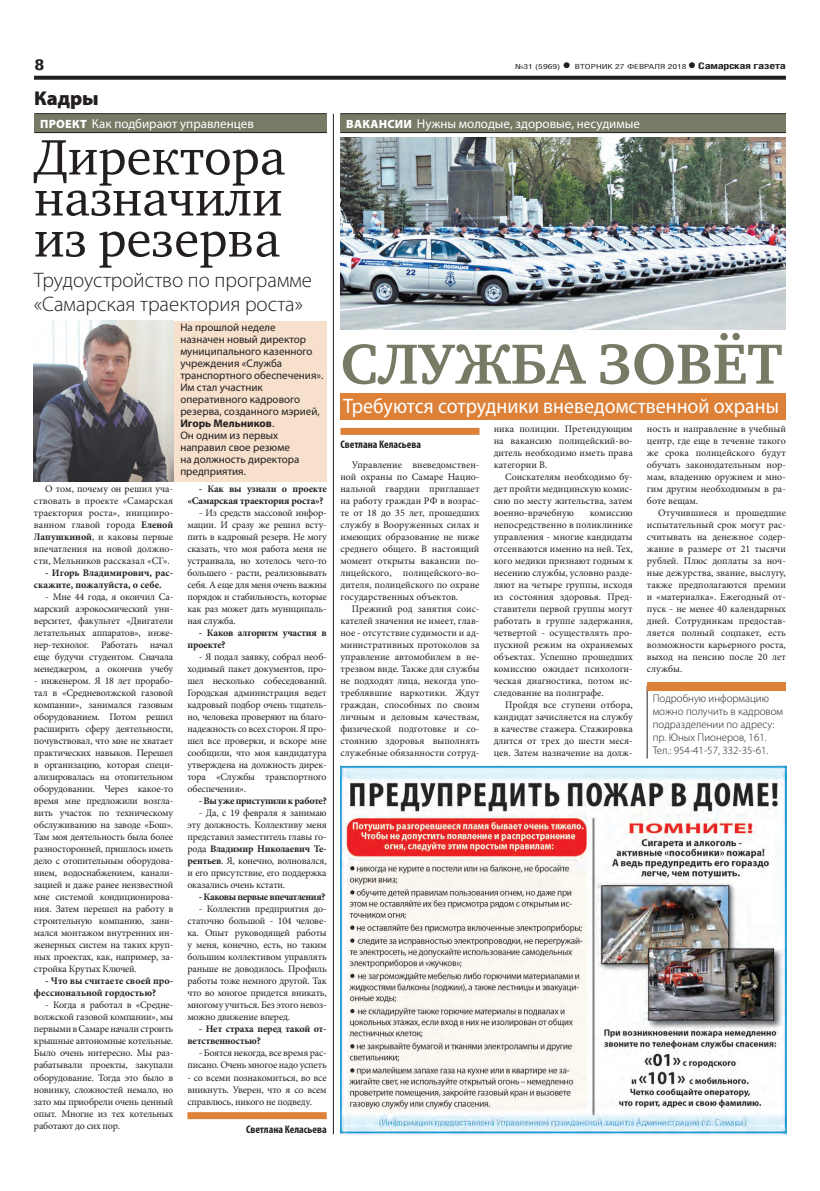
<style>
.page{position:relative;width:820px;height:1191px;background:#fff}
.page>*{position:absolute;margin:0;border:0;box-sizing:border-box;transform-origin:0 0}
.t1{font:700 58px "Charter C";color:#777a65}
.t2{font:51px/41px "Charter C";color:#231f20;text-align:justify}
.t3{font:300 21px/24px "Myriad Pro";color:#231f20}
.t4{font:21px "Myriad Pro";color:#fff;scale:.95 1}
.t5{font:900 20px "Myriad Pro";color:#231f20}
.t6{font:700 15px "Helios Cond";color:#231f20;scale:1.4 1}
.t7{font:13px "Myriad Pro";color:#fff}
.t8{font:11px/12px "Myriad Pro";color:#231f20}
.t9{font:300 11px/13px "Myriad Pro";color:#231f20}
.t10{font:700 condensed 11px "Myriad Pro";color:#231f20}
.t11{font:10px/12px "Minion Pro";letter-spacing:-.01em;color:#231f20;text-align:justify}
.t12{font:700 10px/12px "Minion Pro";letter-spacing:-.01em;color:#231f20}
.t13{font:700 10px "Minion Pro";letter-spacing:-.045em;color:#231f20}
.t14{font:700 9px "Helios Cond";letter-spacing:-.02em;color:#231f20;scale:1.4 1}
.t15{font:7px "Helios Cond";color:#231f20;scale:1.4 1}
.s1{font-weight:700;font-size:16px}
.s2{font-size:16px}
.s3{font-weight:900;font-size:12px}
.s4{font-weight:700}
</style>
<div class="page">
<svg style="left:34px;top:76px;width:751px;height:4px;background:#322f2f"></svg>
<div style="left:34px;top:321px;width:292px;height:160px;background:#f7e0cc"></div>
<div style="left:34px;top:114px;width:292px;height:19px;background:#777a65"></div>
<hr style="left:34px;top:113px;width:292px;height:1px;background:#231f20">
<hr style="left:34px;top:132px;width:292px;height:1px;background:#231f20">
<div style="left:340px;top:114px;width:445px;height:19px;background:#777a65"></div>
<hr style="left:340px;top:113px;width:445px;height:1px;background:#231f20">
<hr style="left:340px;top:132px;width:445px;height:1px;background:#231f20">
<img style="left:340px;top:766px;width:445px;height:368px">
<div style="left:340px;top:428px;width:139px;height:7px;background:#de8138"></div>
<div style="left:187px;top:1112px;width:139px;height:7px;background:#de8138"></div>
<div style="left:340px;top:393px;width:445px;height:27px;background:#de8138"></div>
<hr style="left:333px;top:114px;width:1px;height:1020px;background:#231f20">
<svg style="left:646px;top:691px;width:2px;height:68px"></svg>
<div style="left:646px;top:682px;width:139px;height:9px;background:#de8138"></div>
<img style="left:340px;top:137px;width:445px;height:192px">
<img style="left:34px;top:321px;width:139px;height:160px">
<h3 class="t6" style="left:34px;top:55px;width:9px">8</h3>
<p class="t15" style="left:515px;top:63px;width:124px">№31 (5969) <span class="s1">•</span> вторник 27 февраля 2018</p>
<p class="t14" style="left:687px;top:61px;width:72px"><span class="s2">•</span> Самарская газета</p>
<h3 class="t5" style="left:34px;top:87px;width:66px">Кадры</h3>
<h3 class="t7" style="left:40px;top:116px;width:215px"><span class="s3">Проект</span> Как подбирают управленцев</h3>
<h3 class="t7" style="left:346px;top:116px;width:295px"><span class="s3">Вакансии</span> Нужны молодые, здоровые, несудимые</h3>
<h2 class="t2" style="left:34px;top:137px;width:253px">Директора назначили из резерва</h2>
<h3 class="t3" style="left:34px;top:268px;width:279px">Трудоустройство по программе «Самарская траектория роста»</h3>
<p class="t8" style="left:180px;top:321px;width:144px">На прошлой неделе<br>назначен новый директор муниципального казенного учреждения «Служба транспортного обеспечения».<br>Им стал участник оперативного кадрового резерва, созданного мэрией,<br><span class="s4">Игорь Мельников</span>.<br>Он одним из первых направил свое резюме<br>на должность директора предприятия.</p>
<p class="t11" style="left:34px;top:483px;width:141px;text-indent:11px">О том, почему он решил уча&shy;ствовать в проекте «Самарская траектория роста», иницииро&shy;ванном главой города <span class="s4">Еленой Лапушкиной</span>, и каковы первые впечатления на новой должно&shy;сти, Мельников рассказал «СГ».</p>
<p class="t12" style="left:34px;top:567px;width:141px;text-indent:11px">- Игорь Владимирович, рас&shy;скажите, пожалуйста, о себе.</p>
<p class="t11" style="left:34px;top:591px;width:141px;text-indent:11px">- Мне 44 года, я окончил Са&shy;марский аэрокосмический уни&shy;верситет, факультет «Двигатели летательных аппаратов», инже&shy;нер-технолог. Работать начал еще будучи студентом. Сначала менеджером, а окончив учебу</p>
<p class="t11" style="left:34px;top:675px;width:141px">- инженером. Я 18 лет прорабо&shy;тал в «Средневолжской газовой компании», занимался газовым оборудованием. Потом решил расширить сферу деятельности, почувствовал, что мне не хватает практических навыков. Перешел в организацию, которая специ&shy;ализировалась на отопительном оборудовании. Через какое-то время мне предложили возгла&shy;вить участок по техническому обслуживанию на заводе «Бош».<br>Там моя деятельность была более разносторонней, пришлось иметь дело с отопительным оборудова&shy;нием, водоснабжением, канали&shy;зацией и даже ранее неизвестной мне системой кондиционирова&shy;ния. Затем перешел на работу в строительную компанию, зани&shy;мался монтажом внутренних ин&shy;женерных систем на таких круп&shy;ных проектах, как, например, за&shy;стройка Крутых Ключей.</p>
<p class="t12" style="left:34px;top:975px;width:141px;text-indent:11px">- Что вы считаете своей про&shy;фессиональной гордостью?</p>
<p class="t11" style="left:34px;top:999px;width:141px;text-indent:11px">- Когда я работал в «Средне&shy;волжской газовой компании», мы первыми в Самаре начали строить крышные автономные котельные.<br>Было очень интересно. Мы раз&shy;рабатывали проекты, закупали оборудование. Тогда это было в новинку, сложностей немало, но зато мы приобрели очень ценный опыт. Многие из тех котельных работают до сих пор.</p>
<p class="t12" style="left:187px;top:483px;width:141px;text-indent:11px">- Как вы узнали о проекте «Самарская траектория роста»?</p>
<p class="t11" style="left:187px;top:507px;width:141px;text-indent:11px">- Из средств массовой инфор&shy;мации. И сразу же решил всту&shy;пить в кадровый резерв. Не могу сказать, что моя работа меня не устраивала, но хотелось чего-то большего - расти, реализовывать себя. А еще для меня очень важны порядок и стабильность, которые как раз может дать муниципаль&shy;ная служба.</p>
<p class="t12" style="left:187px;top:627px;width:141px;text-indent:11px">- Каков алгоритм участия в проекте?</p>
<p class="t11" style="left:187px;top:651px;width:141px;text-indent:11px">- Я подал заявку, собрал необ&shy;ходимый пакет документов, про&shy;шел несколько собеседований.<br>Городская администрация ведет кадровый подбор очень тщатель&shy;но, человека проверяют на благо&shy;надежность со всех сторон. Я про&shy;шел все проверки, и вскоре мне сообщили, что моя кандидатура утверждена на должность дирек&shy;тора «Службы транспортного обеспечения».</p>
<p class="t12" style="left:199px;top:795px;width:129px">- Вы уже приступили к работе?</p>
<p class="t11" style="left:187px;top:807px;width:141px;text-indent:11px">- Да, с 19 февраля я занимаю эту должность. Коллективу меня представил заместитель главы го&shy;рода <span class="s4">Владимир Николаевич Те&shy;рентьев</span>. Я, конечно, волновался, и его присутствие, его поддержка оказались очень кстати.</p>
<p class="t13" style="left:199px;top:890px;width:128px">- Каковы первые впечатления?</p>
<p class="t11" style="left:187px;top:903px;width:141px;text-indent:11px">- Коллектив предприятия до&shy;статочно большой - 104 челове&shy;ка. Опыт руководящей работы у меня, конечно, есть, но таким большим коллективом управлять раньше не доводилось. Профиль работы тоже немного другой. Так что во многое придется вникать, многому учиться. Без этого невоз&shy;можно движение вперед.</p>
<p class="t12" style="left:187px;top:1023px;width:141px;text-indent:11px">- Нет страха перед такой от&shy;ветственностью?</p>
<p class="t11" style="left:187px;top:1047px;width:141px;text-align:right">- Боятся некогда, все время рас&shy;писано. Очень многое надо успеть</p>
<p class="t11" style="left:187px;top:1071px;width:141px">- со всеми познакомиться, во все вникнуть. Уверен, что я со всем справлюсь, никого не подведу.</p>
<p class="t10" style="left:246px;top:1122px;width:82px">Светлана Келасьева</p>
<h1 class="t1" style="left:340px;top:332px;width:443px">Служба зовёт</h1>
<h3 class="t4" style="left:343px;top:393px;width:460px">Требуются сотрудники вневедомственной охраны</h3>
<p class="t10" style="left:340px;top:438px;width:82px">Светлана Келасьева</p>
<p class="t11" style="left:340px;top:459px;width:140px;text-indent:11px">Управление вневедомствен&shy;ной охраны по Самаре Нацио&shy;нальной гвардии приглашает на работу граждан РФ в возрас&shy;те от 18 до 35 лет, прошедших службу в Вооруженных силах и имеющих образование не ниже среднего общего. В настоящий момент открыты вакансии по&shy;лицейского, полицейского-во&shy;дителя, полицейского по охране государственных объектов.</p>
<p class="t11" style="left:340px;top:603px;width:140px;text-indent:11px">Прежний род занятия соис&shy;кателей значения не имеет, глав&shy;ное - отсутствие судимости и ад&shy;министративных протоколов за управление автомобилем в не&shy;трезвом виде. Также для службы не подходят лица, некогда упо&shy;треблявшие наркотики. Ждут граждан, способных по своим личным и деловым качествам, физической подготовке и со&shy;стоянию здоровья выполнять служебные обязанности сотруд-</p>
<p class="t11" style="left:493px;top:423px;width:140px">ника полиции. Претендующим на вакансию полицейский-во&shy;дитель необходимо иметь права категории В.</p>
<p class="t11" style="left:493px;top:471px;width:140px;text-indent:11px">Соискателям необходимо бу&shy;дет пройти медицинскую комис&shy;сию по месту жительства, затем военно-врачебную</p>
<p class="t11" style="left:493px;top:507px;width:140px;text-indent:96px">комиссию непосредственно в поликлинике управления - многие кандидаты отсеиваются именно на ней. Тех, кого медики признают годным к несению службы, условно разде&shy;ляют на четыре группы, исходя из состояния здоровья. Пред&shy;ставители первой группы могут работать в группе задержания, четвертой - осуществлять про&shy;пускной режим на охраняемых объектах. Успешно прошедших комиссию ожидает психологи&shy;ческая диагностика, потом ис&shy;следование на полиграфе.</p>
<p class="t11" style="left:493px;top:699px;width:140px;text-indent:11px">Пройдя все ступени отбора, кандидат зачисляется на службу в качестве стажера. Стажировка длится от трех до шести меся&shy;цев. Затем назначение на долж-</p>
<p class="t11" style="left:646px;top:423px;width:140px">ность и направление в учебный центр, где еще в течение такого же срока полицейского будут обучать законодательным нор&shy;мам, владению оружием и мно&shy;гим другим необходимым в ра&shy;боте вещам.</p>
<p class="t11" style="left:646px;top:507px;width:140px;text-indent:11px">Отучившиеся и прошедшие испытательный срок могут рас&shy;считывать на денежное содер&shy;жание в размере от 21 тысячи рублей. Плюс доплаты за ноч&shy;ные дежурства, звание, выслугу, также предполагаются премии и «материалка». Ежегодный от&shy;пуск - не менее 40 календарных дней. Сотрудникам предостав&shy;ляется полный соцпакет, есть возможности карьерного роста, выход на пенсию после 20 лет службы.</p>
<p class="t9" style="left:652px;top:692px;width:132px">Подробную информацию можно получить в кадровом подразделении по адресу: пр. Юных Пионеров, 161.<br>Тел.: 954-41-57, 332-35-61.</p>
</div>
